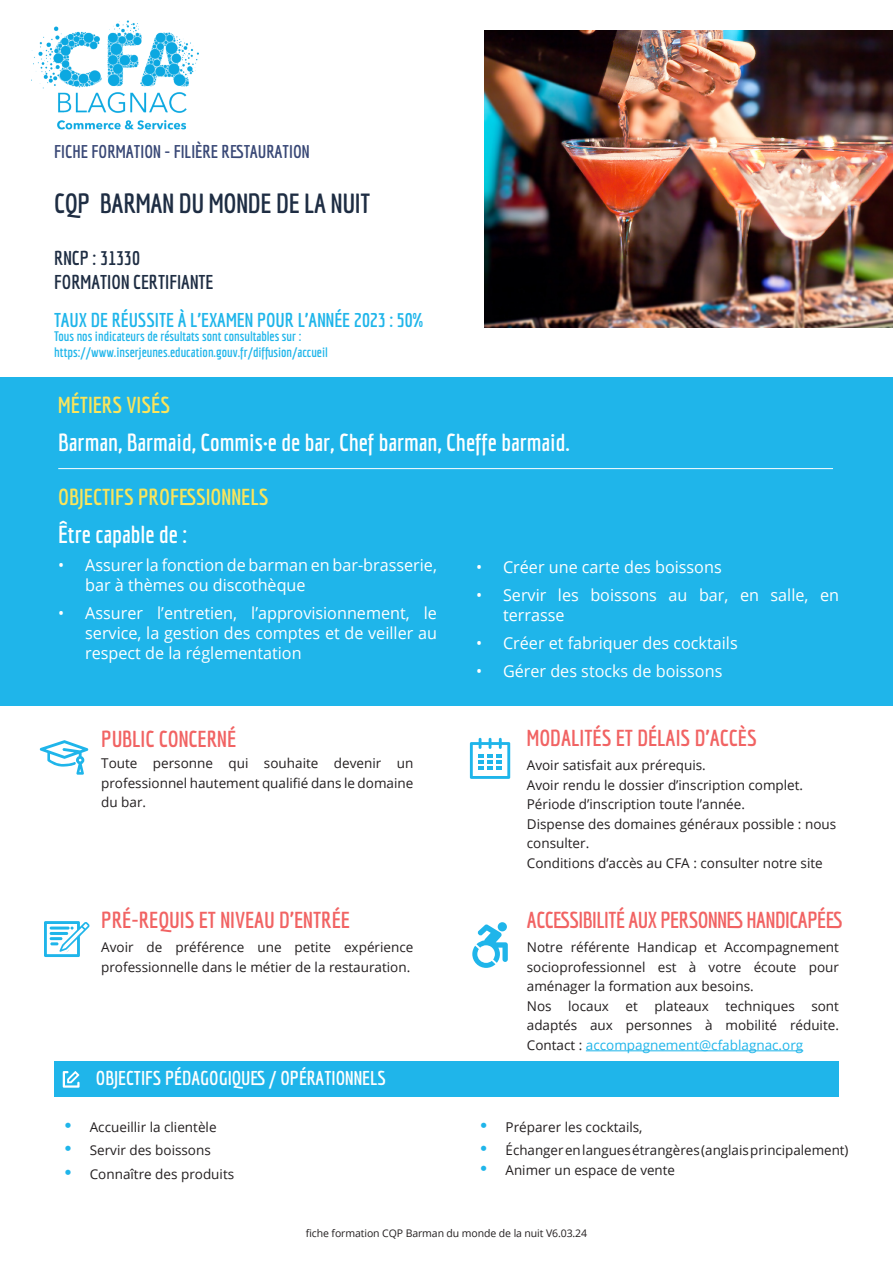
<style>
.page{position:relative;width:893px;height:1263px;background:#fff}
.page>*{position:absolute;margin:0;border:0;box-sizing:border-box;transform-origin:0 0}
.t1{font:700 27px "Economica";letter-spacing:-.01em;color:#1e2d43}
.t2{font:700 24px "Economica";color:#fff}
.t3{font:700 22.5px "Economica";color:#f16363}
.t4{font:700 22.5px "Economica";letter-spacing:-.02em;color:#f16363}
.t5{font:700 22.5px "Economica";color:#fbe55b}
.t6{font:700 19.5px "Economica";color:#1fb5ea}
.t7{font:700 19.5px "Economica";color:#fff}
.t8{font:700 19.5px "Economica";color:#1e2d43}
.t9{font:700 18px "Economica";color:#394876}
.t10{font:16.5px/19.8px "Open Sans";color:#fff}
.t11{font:13.5px/19.5px "Open Sans";color:#231f20;text-align:justify}
.t12{font:700 13.5px "Economica";color:#1fb5ea}
.t13{font:10.5px "Open Sans";letter-spacing:-.01em;color:#231f20}
.s1{font-family:"Futura";font-weight:700;font-size:18px;color:#1fb5ea}
.s2{color:#1fb5ea}
</style>
<div class="page">
<img style="left:485px;top:31px;width:408px;height:297px">
<div style="left:0;top:378px;width:893px;height:328px;background:#1fb5ea"></div>
<div style="left:54px;top:1061px;width:785px;height:36px;background:#1fb5ea"></div>
<img style="left:32px;top:20px;width:167px;height:110px">
<svg style="left:40px;top:740px;width:48px;height:35px"></svg>
<svg style="left:470px;top:738px;width:40px;height:41px"></svg>
<svg style="left:498px;top:922px;width:9px;height:9px"></svg>
<svg style="left:472px;top:924px;width:36px;height:44px"></svg>
<svg style="left:44px;top:921px;width:46px;height:36px"></svg>
<hr style="left:58px;top:468px;width:775px;height:1px;background:#fff">
<svg style="left:63px;top:1071px;width:17px;height:17px"></svg>
<hr style="left:586px;top:1050px;width:217px;height:1px;background:#1fb5ea">
<p class="t9" style="left:54px;top:141px;width:257px">FICHE FORMATION - FILIÈRE RESTAURATION</p>
<p class="t1" style="left:54px;top:188px;width:317px">CQP BARMAN DU MONDE DE LA NUIT</p>
<p class="t8" style="left:54px;top:247px;width:87px">RNCP : 31330</p>
<p class="t8" style="left:54px;top:270px;width:161px">FORMATION CERTIFIANTE</p>
<p class="t6" style="left:54px;top:309px;width:371px">TAUX DE RÉUSSITE À L’EXAMEN POUR L’ANNÉE 2023 : 50%</p>
<p class="t12" style="left:54px;top:328px;width:249px">Tous nos indicateurs de résultats sont consultables sur :</p>
<p class="t12" style="left:54px;top:345px;width:275px">https://www.inserjeunes.education.gouv.fr/diffusion/accueil</p>
<p class="t5" style="left:58px;top:391px;width:113px">MÉTIERS VISÉS</p>
<p class="t2" style="left:58px;top:428px;width:513px">Barman, Barmaid, Commis·e de bar, Chef barman, Cheffe barmaid.</p>
<p class="t5" style="left:58px;top:484px;width:212px">OBJECTIFS PROFESSIONNELS</p>
<p class="t2" style="left:58px;top:520px;width:130px">Être capable de :</p>
<p class="t10" style="left:85px;top:555px;width:353px;text-indent:-27px">• Assurer la fonction de barman en bar-brasserie, bar à thèmes ou discothèque</p>
<p class="t10" style="left:85px;top:603px;width:353px;text-align:justify;text-indent:-27px">• Assurer l’entretien, l’approvisionnement, le service, la gestion des comptes et de veiller au respect de la réglementation</p>
<p class="t10" style="left:476px;top:556px;width:247px">• Créer une carte des boissons</p>
<p class="t10" style="left:503px;top:585px;width:337px;text-indent:-27px">• Servir les boissons au bar, en salle, en terrasse</p>
<p class="t10" style="left:476px;top:633px;width:263px">• Créer et fabriquer des cocktails</p>
<p class="t10" style="left:476px;top:661px;width:248px">• Gérer des stocks de boissons</p>
<p class="t3" style="left:101px;top:726px;width:136px">PUBLIC CONCERNÉ</p>
<p class="t3" style="left:527px;top:725px;width:231px">MODALITÉS ET DÉLAIS D’ACCÈS</p>
<p class="t11" style="left:101px;top:753px;width:314px">Toute personne qui souhaite devenir un professionnel hautement qualifié dans le domaine du bar.</p>
<p class="t11" style="left:527px;top:755px;width:181px">Avoir satisfait aux prérequis.</p>
<p class="t11" style="left:527px;top:775px;width:278px">Avoir rendu le dossier d’inscription complet.</p>
<p class="t11" style="left:527px;top:794px;width:220px">Période d’inscription toute l’année.</p>
<p class="t11" style="left:527px;top:814px;width:311px">Dispense des domaines généraux possible : nous consulter.</p>
<p class="t11" style="left:527px;top:853px;width:297px">Conditions d’accès au CFA : consulter notre site</p>
<p class="t3" style="left:101px;top:907px;width:250px">PRÉ-REQUIS ET NIVEAU D’ENTRÉE</p>
<p class="t4" style="left:527px;top:906px;width:317px">ACCESSIBILITÉ AUX PERSONNES HANDICAPÉES</p>
<p class="t11" style="left:101px;top:937px;width:314px">Avoir de préférence une petite expérience professionnelle dans le métier de la restauration.</p>
<p class="t7" style="left:96px;top:1067px;width:291px">OBJECTIFS PÉDAGOGIQUES / OPÉRATIONNELS</p>
<p class="t11" style="left:63px;top:1117px;width:155px"><span class="s1">•</span> Accueillir la clientèle</p>
<p class="t11" style="left:63px;top:1140px;width:150px"><span class="s1">•</span> Servir des boissons</p>
<p class="t11" style="left:63px;top:1164px;width:173px"><span class="s1">•</span> Connaître des produits</p>
<p class="t11" style="left:527px;top:937px;width:314px">Notre référente Handicap et Accompagnement socioprofessionnel est à votre écoute pour aménager la formation aux besoins.</p>
<p class="t11" style="left:527px;top:996px;width:314px">Nos locaux et plateaux techniques sont adaptés aux personnes à mobilité réduite.<br>Contact : <span class="s2">accompagnement@cfablagnac.org</span></p>
<p class="t11" style="left:479px;top:1117px;width:165px"><span class="s1">•</span> Préparer les cocktails,</p>
<p class="t11" style="left:479px;top:1140px;width:371px"><span class="s1">•</span> Échanger en langues étrangères (anglais principalement)</p>
<p class="t11" style="left:479px;top:1160px;width:198px"><span class="s1">•</span> Animer un espace de vente</p>
<p class="t13" style="left:306px;top:1225px;width:283px">fiche formation CQP Barman du monde de la nuit V6.03.24</p>
</div>
